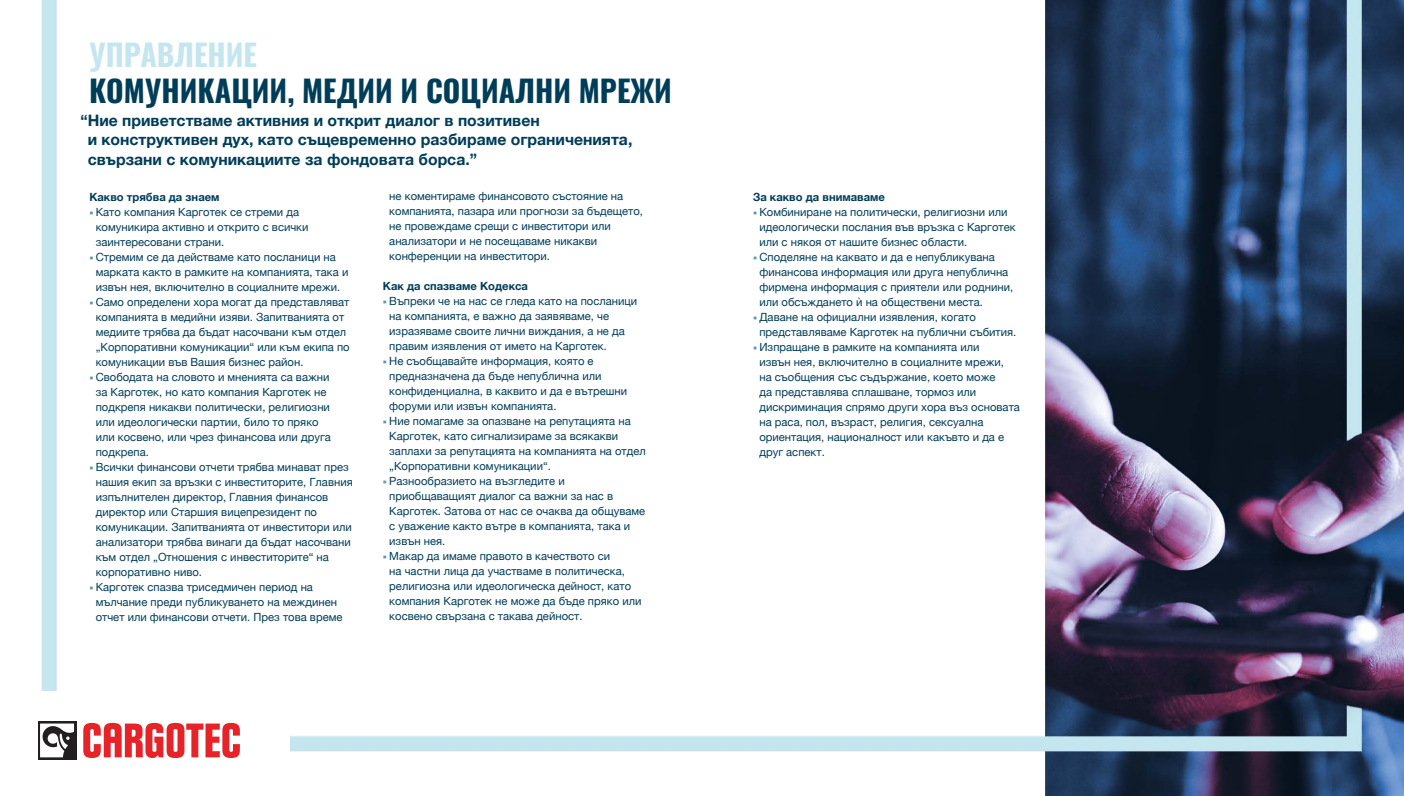
<style>
.page{position:relative;width:1404px;height:796px;background:#fff}
.page>*{position:absolute;margin:0;border:0;box-sizing:border-box;transform-origin:0 0}
.t1{font:30px "Oswald";color:#003d58}
.t2{font:30px "Oswald";color:#c5e6ef}
.t3{font:700 15.75px/19.5px "Helvetica Neue";color:#003d58}
.t4{font:11.25px/15px "Helvetica Neue";color:#003d58}
.t5{font:700 11.25px "Helvetica Neue";color:#003d58}
.s1{font-family:"Halyard Display";font-weight:600;color:#5f96af}
</style>
<div class="page">
<img style="left:41px;top:0;width:1362px;height:795px">
<div style="left:0;top:690px;width:289px;height:105px;background:#fff"></div>
<div style="left:38px;top:720px;width:38px;height:39px;background:#231f20"></div>
<svg style="left:40px;top:723px;width:34px;height:34px"></svg>
<svg style="left:83px;top:722px;width:157px;height:35px"></svg>
<h1 class="t2" style="left:89px;top:28px;width:169px">УПРАВЛЕНИЕ</h1>
<h1 class="t1" style="left:89px;top:64px;width:584px">КОМУНИКАЦИИ, МЕДИИ И СОЦИАЛНИ МРЕЖИ</h1>
<h2 class="t3" style="left:88px;top:111px;width:546px;text-indent:-7px">“Ние приветстваме активния и открит диалог в позитивен<br>и конструктивен дух, като същевременно разбираме ограниченията, свързани с комуникациите за фондовата борса.”</h2>
<p class="t5" style="left:89px;top:188px;width:132px">Какво трябва да знаем</p>
<p class="t4" style="left:96px;top:205px;width:214px;text-indent:-6px"><span class="s1">•</span> Като компания Карготек се стреми да комуникира активно и открито с всички заинтересовани страни.</p>
<p class="t4" style="left:96px;top:250px;width:254px;text-indent:-6px"><span class="s1">•</span> Стремим се да действаме като посланици на марката както в рамките на компанията, така и извън нея, включително в социалните мрежи.</p>
<p class="t4" style="left:96px;top:295px;width:255px;text-indent:-6px"><span class="s1">•</span> Само определени хора могат да представляват компанията в медийни изяви. Запитванията от медиите трябва да бъдат насочвани към отдел „Корпоративни комуникации“ или към екипа по комуникации във Вашия бизнес район.</p>
<p class="t4" style="left:96px;top:370px;width:237px;text-indent:-6px"><span class="s1">•</span> Свободата на словото и мненията са важни за Карготек, но като компания Карготек не подкрепя никакви политически, религиозни или идеологически партии, било то пряко или косвено, или чрез финансова или друга подкрепа.</p>
<p class="t4" style="left:96px;top:460px;width:258px;text-indent:-6px"><span class="s1">•</span> Всички финансови отчети трябва минават през нашия екип за връзки с инвеститорите, Главния изпълнителен директор, Главния финансов директор или Старшия вицепрезидент по комуникации. Запитванията от инвеститори или анализатори трябва винаги да бъдат насочвани към отдел „Отношения с инвеститорите“ на корпоративно ниво.</p>
<p class="t4" style="left:96px;top:580px;width:248px;text-indent:-6px"><span class="s1">•</span> Карготек спазва триседмичен период на мълчание преди публикуването на междинен отчет или финансови отчети. През това време</p>
<p class="t4" style="left:389px;top:189px;width:255px">не коментираме финансовото състояние на компанията, пазара или прогнози за бъдещето, не провеждаме срещи с инвеститори или анализатори и не посещаваме никакви конференции на инвеститори.</p>
<p class="t5" style="left:383px;top:277px;width:147px">Как да спазваме Кодекса</p>
<p class="t4" style="left:389px;top:294px;width:249px;text-indent:-6px"><span class="s1">•</span> Въпреки че на нас се гледа като на посланици на компанията, е важно да заявяваме, че изразяваме своите лични виждания, а не да правим изявления от името на Карготек.</p>
<p class="t4" style="left:389px;top:354px;width:239px;text-indent:-6px"><span class="s1">•</span> Не съобщавайте информация, която е предназначена да бъде непублична или конфиденциална, в каквито и да е вътрешни форуми или извън компанията.</p>
<p class="t4" style="left:389px;top:414px;width:258px;text-indent:-6px"><span class="s1">•</span> Ние помагаме за опазване на репутацията на Карготек, като сигнализираме за всякакви заплахи за репутацията на компанията на отдел „Корпоративни комуникации“.</p>
<p class="t4" style="left:389px;top:474px;width:257px;text-indent:-6px"><span class="s1">•</span> Разнообразието на възгледите и приобщаващият диалог са важни за нас в Карготек. Затова от нас се очаква да общуваме с уважение както вътре в компанията, така и извън нея.</p>
<p class="t4" style="left:389px;top:549px;width:253px;text-indent:-6px"><span class="s1">•</span> Макар да имаме правото в качеството си<br>на частни лица да участваме в политическа, религиозна или идеологическа дейност, като компания Карготек не може да бъде пряко или косвено свързана с такава дейност.</p>
<p class="t5" style="left:753px;top:188px;width:133px">За какво да внимаваме</p>
<p class="t4" style="left:759px;top:205px;width:258px;text-indent:-6px"><span class="s1">•</span> Комбиниране на политически, религиозни или идеологически послания във връзка с Карготек или с някоя от нашите бизнес области.</p>
<p class="t4" style="left:759px;top:250px;width:255px;text-indent:-6px"><span class="s1">•</span> Споделяне на каквато и да е непубликувана финансова информация или друга непублична фирмена информация с приятели или роднини, или обсъждането ѝ на обществени места.</p>
<p class="t4" style="left:759px;top:310px;width:258px;text-indent:-6px"><span class="s1">•</span> Даване на официални изявления, когато представляваме Карготек на публични събития.</p>
<p class="t4" style="left:759px;top:340px;width:262px;text-indent:-6px"><span class="s1">•</span> Изпращане в рамките на компанията или<br>извън нея, включително в социалните мрежи,<br>на съобщения със съдържание, което може<br>да представлява сплашване, тормоз или дискриминация спрямо други хора въз основата на раса, пол, възраст, религия, сексуална ориентация, националност или какъвто и да е друг аспект.</p>
</div>
